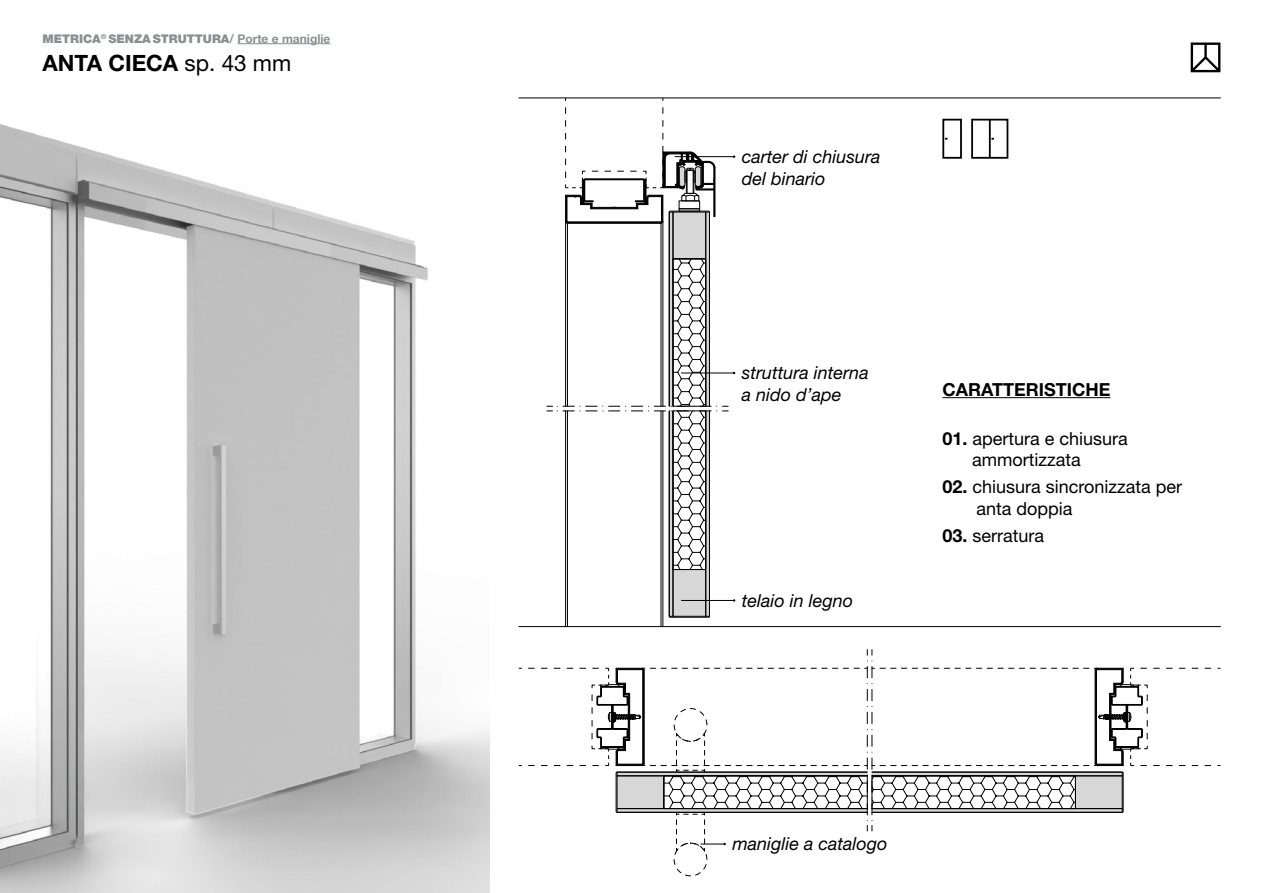
<style>
.page{position:relative;width:1263px;height:893px;background:#fff}
.page>*{position:absolute;margin:0;border:0;box-sizing:border-box;transform-origin:0 0}
.t1{font:700 22.5px "Helvetica Neue LT Std";color:#000}
.t2{font:italic 18px/21.6px "Helvetica Neue LT Std";color:#000}
.t3{font:18px/21.6px "Helvetica Neue LT Std";color:#000}
.t4{font:700 18px "Helvetica Neue LT Std";color:#000}
.t5{font:900 12px "Helvetica Neue LT Std";color:#8a8f92}
.s1{font-weight:700}
.s2{font-weight:400}
</style>
<div class="page">
<hr style="left:565px;top:411px;width:1px;height:216px;background:#000">
<hr style="left:567px;top:411px;width:1px;height:216px;background:#000">
<hr style="left:663px;top:411px;width:1px;height:216px;background:#000">
<hr style="left:661px;top:411px;width:1px;height:216px;background:#000">
<hr style="left:519px;top:97px;width:701px;height:1px;background:#000">
<hr style="left:519px;top:626px;width:701px;height:1px;background:#000">
<svg style="left:867px;top:649px;width:5px;height:6px"></svg>
<div style="left:674px;top:843px;width:33px;height:33px;border:1px dashed #000;border-radius:50%"></div>
<img style="left:0;top:124px;width:489px;height:769px">
<svg style="left:942px;top:118px;width:67px;height:41px"></svg>
<hr style="left:942px;top:397px;width:168px;height:1px;background:#000">
<svg style="left:547px;top:98px;width:188px;height:520px"></svg>
<hr style="left:237px;top:43px;width:93px;height:1px;background:#8a8f92">
<svg style="left:519px;top:661px;width:701px;height:191px"></svg>
<svg style="left:1191px;top:43px;width:29px;height:29px"></svg>
<p class="t5" style="left:43px;top:31px;width:289px">METRICA<sup>®</sup> SENZA STRUTTURA<span class="s1">/ Porte e maniglie</span></p>
<p class="t1" style="left:43px;top:49px;width:250px">ANTA CIECA <span class="s2">sp. 43 mm</span></p>
<p class="t2" style="left:742px;top:146px;width:140px">carter di chiusura del binario</p>
<p class="t2" style="left:742px;top:362px;width:128px">struttura interna a nido d’ape</p>
<p class="t2" style="left:742px;top:589px;width:113px">telaio in legno</p>
<p class="t4" style="left:942px;top:378px;width:169px">CARATTERISTICHE</p>
<p class="t3" style="left:972px;top:427px;width:157px;text-indent:-30px"><span class="s1">01.</span> apertura e chiusura ammortizzata</p>
<p class="t3" style="left:976px;top:476px;width:207px;text-indent:-34px"><span class="s1">02.</span> chiusura sincronizzata per anta doppia</p>
<p class="t3" style="left:942px;top:525px;width:103px"><span class="s1">03.</span> serratura</p>
<p class="t2" style="left:732px;top:833px;width:157px">maniglie a catalogo</p>
</div>
